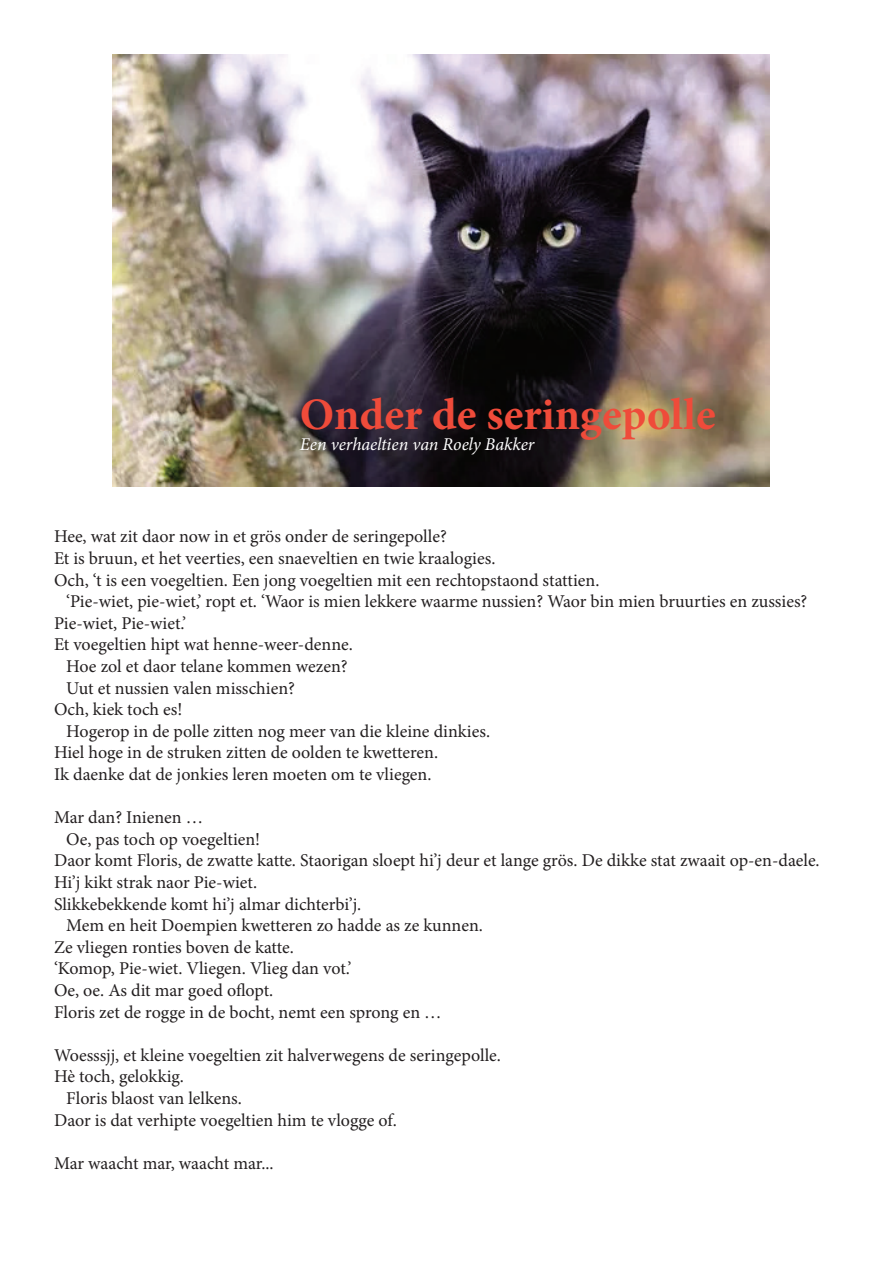
<style>
.page{position:relative;width:893px;height:1263px;background:#fff}
.page>*{position:absolute;margin:0;border:0;box-sizing:border-box;transform-origin:0 0}
.t1{font:700 45px "Minion Pro";color:#ef4b3a}
.t2{font:18px "Minion Pro";color:#231f20}
.t3{font:italic 18px "Minion Pro";letter-spacing:-.005em;color:#fff}
</style>
<div class="page">
<img style="left:113px;top:54px;width:657px;height:433px">
<h1 class="t1" style="left:300px;top:383px;width:418px">Onder de seringepolle</h1>
<p class="t3" style="left:300px;top:432px;width:236px">Een verhaeltien van Roely Bakker</p>
<p class="t2" style="left:54px;top:524px;width:394px">Hee, wat zit daor now in et grös onder de seringepolle?</p>
<p class="t2" style="left:54px;top:546px;width:443px">Et is bruun, et het veerties, een snaeveltien en twie kraalogies.</p>
<p class="t2" style="left:54px;top:568px;width:547px">Och, ‘t is een voegeltien. Een jong voegeltien mit een rechtopstaond stattien.</p>
<p class="t2" style="left:66px;top:589px;width:743px">‘Pie-wiet, pie-wiet,’ ropt et. ‘Waor is mien lekkere waarme nussien? Waor bin mien bruurties en zussies?</p>
<p class="t2" style="left:54px;top:611px;width:134px">Pie-wiet, Pie-wiet.’</p>
<p class="t2" style="left:54px;top:632px;width:300px">Et voegeltien hipt wat henne-weer-denne.</p>
<p class="t2" style="left:66px;top:654px;width:283px">Hoe zol et daor telane kommen wezen?</p>
<p class="t2" style="left:66px;top:676px;width:230px">Uut et nussien valen misschien?</p>
<p class="t2" style="left:54px;top:697px;width:130px">Och, kiek toch es!</p>
<p class="t2" style="left:66px;top:719px;width:425px">Hogerop in de polle zitten nog meer van die kleine dinkies.</p>
<p class="t2" style="left:54px;top:740px;width:386px">Hiel hoge in de struken zitten de oolden te kwetteren.</p>
<p class="t2" style="left:54px;top:762px;width:379px">Ik daenke dat de jonkies leren moeten om te vliegen.</p>
<p class="t2" style="left:54px;top:805px;width:151px">Mar dan? Inienen …</p>
<p class="t2" style="left:66px;top:827px;width:196px">Oe, pas toch op voegeltien!</p>
<p class="t2" style="left:54px;top:848px;width:767px">Daor komt Floris, de zwatte katte. Staorigan sloept hi’j deur et lange grös. De dikke stat zwaait op-en-daele.</p>
<p class="t2" style="left:54px;top:870px;width:205px">Hi’j kikt strak naor Pie-wiet.</p>
<p class="t2" style="left:54px;top:892px;width:309px">Slikkebekkende komt hi’j almar dichterbi’j.</p>
<p class="t2" style="left:66px;top:913px;width:418px">Mem en heit Doempien kwetteren zo hadde as ze kunnen.</p>
<p class="t2" style="left:54px;top:935px;width:241px">Ze vliegen ronties boven de katte.</p>
<p class="t2" style="left:54px;top:956px;width:299px">‘Komop, Pie-wiet. Vliegen. Vlieg dan vot.’</p>
<p class="t2" style="left:54px;top:978px;width:221px">Oe, oe. As dit mar goed oflopt.</p>
<p class="t2" style="left:54px;top:1000px;width:389px">Floris zet de rogge in de bocht, nemt een sprong en …</p>
<p class="t2" style="left:54px;top:1043px;width:448px">Woesssjj, et kleine voegeltien zit halverwegens de seringepolle.</p>
<p class="t2" style="left:54px;top:1064px;width:132px">Hè toch, gelokkig.</p>
<p class="t2" style="left:66px;top:1086px;width:177px">Floris blaost van lelkens.</p>
<p class="t2" style="left:54px;top:1108px;width:344px">Daor is dat verhipte voegeltien him te vlogge of.</p>
<p class="t2" style="left:54px;top:1151px;width:221px">Mar waacht mar, waacht mar...</p>
</div>
